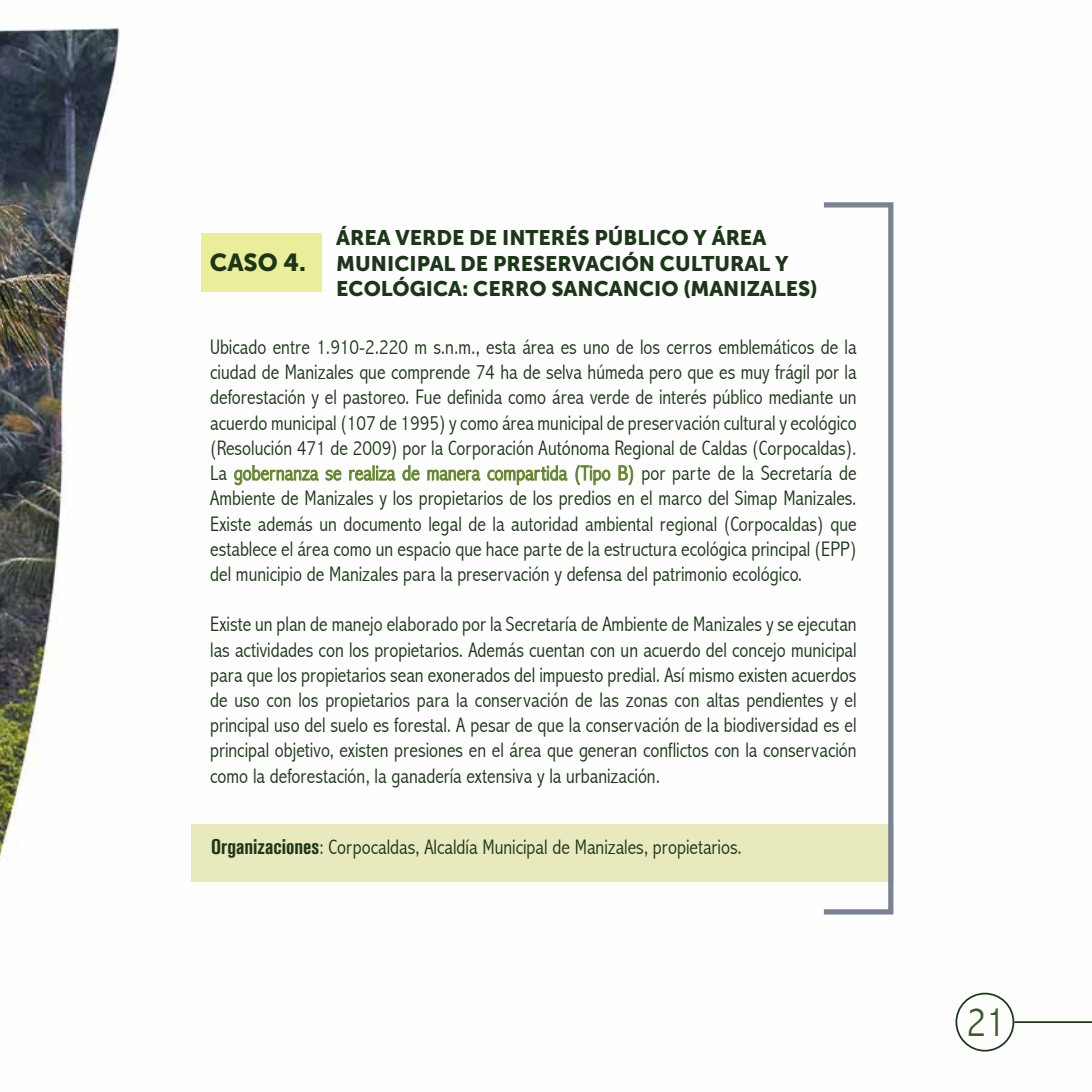
<style>
.page{position:relative;width:1092px;height:1092px;background:#fff}
.page>*{position:absolute;margin:0;border:0;box-sizing:border-box;transform-origin:0 0}
.t1{font:300 condensed 42px "Abadi";color:#3f5924}
.t2{font:24.5px "Museo Sans 900";color:#1c3718}
.t3{font:300 condensed 21px/25.2px "Abadi";color:#1c3718;text-align:justify}
.t4{font:21px/25.2px "Museo Sans 900";color:#1c3718}
.s1{color:#63852d}
.s2{font-family:"Akzidenz Grotesk BQ Bd Cnd Alt";font-weight:400;font-stretch:normal}
</style>
<div class="page">
<img style="left:0;top:28px;width:1091px;height:1024px">
<div style="left:955px;top:992px;width:59px;height:59px;border:2px solid #1c3718;border-radius:50%"></div>
<hr style="left:1014px;top:1021px;width:77px;height:1px;background:#1c3718">
<svg style="left:234px;top:464px;width:85px;height:21px"></svg>
<svg style="left:325px;top:469px;width:17px;height:12px"></svg>
<svg style="left:349px;top:465px;width:47px;height:16px"></svg>
<svg style="left:402px;top:465px;width:18px;height:16px"></svg>
<svg style="left:427px;top:469px;width:54px;height:12px"></svg>
<svg style="left:487px;top:465px;width:81px;height:20px"></svg>
<svg style="left:575px;top:464px;width:36px;height:21px"></svg>
<svg style="left:618px;top:465px;width:15px;height:20px"></svg>
<div style="left:191px;top:823px;width:702px;height:58px;background:#e9e9be"></div>
<div style="left:821px;top:202px;width:72px;height:712px;border:5px solid #798392"></div>
<div style="left:201px;top:233px;width:121px;height:58px;background:#eaee9a"></div>
<p class="t2" style="left:210px;top:248px;width:98px">CASO 4.</p>
<p class="t4" style="left:336px;top:225px;width:482px">ÁREA VERDE DE INTERÉS PÚBLICO Y ÁREA<br>MUNICIPAL DE PRESERVACIÓN CULTURAL Y<br>ECOLÓGICA: CERRO SANCANCIO (MANIZALES)</p>
<p class="t3" style="left:210px;top:334px;width:648px">Ubicado entre 1.910-2.220 m s.n.m., esta área es uno de los cerros emblemáticos de la ciudad de Manizales que comprende 74 ha de selva húmeda pero que es muy frágil por la deforestación y el pastoreo. Fue definida como área verde de interés público mediante un acuerdo municipal (107 de 1995) y como área municipal de preservación cultural y ecológico (Resolución 471 de 2009) por la Corporación Autónoma Regional de Caldas (Corpocaldas).<br>La <span class="s1">gobernanza se realiza de manera compartida (Tipo B)</span> por parte de la Secretaría de Ambiente de Manizales y los propietarios de los predios en el marco del Simap Manizales.<br>Existe además un documento legal de la autoridad ambiental regional (Corpocaldas) que establece el área como un espacio que hace parte de la estructura ecológica principal (EPP) del municipio de Manizales para la preservación y defensa del patrimonio ecológico.</p>
<p class="t3" style="left:210px;top:611px;width:648px">Existe un plan de manejo elaborado por la Secretaría de Ambiente de Manizales y se ejecutan las actividades con los propietarios. Además cuentan con un acuerdo del concejo municipal para que los propietarios sean exonerados del impuesto predial. Así mismo existen acuerdos de uso con los propietarios para la conservación de las zonas con altas pendientes y el principal uso del suelo es forestal. A pesar de que la conservación de la biodiversidad es el principal objetivo, existen presiones en el área que generan conflictos con la conservación como la deforestación, la ganadería extensiva y la urbanización.</p>
<p class="t3" style="left:211px;top:834px;width:532px"><span class="s2">Organizaciones</span>: Corpocaldas, Alcaldía Municipal de Manizales, propietarios.</p>
<h1 class="t1" style="left:966px;top:997px;width:40px">21</h1>
</div>
